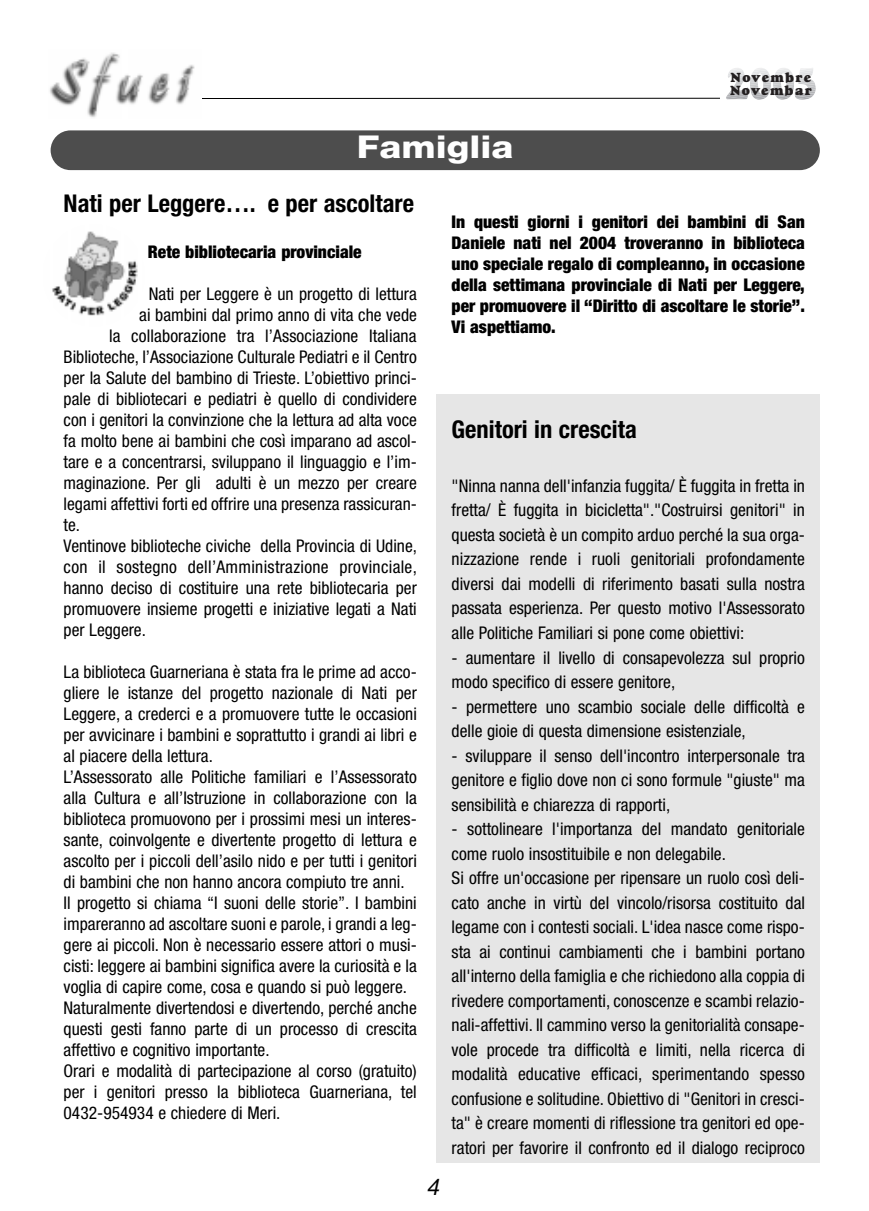
<style>
.page{position:relative;width:869px;height:1211px;background:#fff}
.page>*{position:absolute;margin:0;border:0;box-sizing:border-box;transform-origin:0 0}
.t1{font:800 31.5px "Helvetica Neue";color:#fff;scale:1.18 1}
.t2{font:700 condensed 24.5px "Helvetica Neue";color:#000}
.t3{font:italic 22.75px "Helvetica Neue";color:#000}
.t4{font:condensed 17.5px/24.5px "Helvetica Neue";color:#000}
.t5{font:900 condensed 17.5px/21px "Helvetica Neue";color:#000;text-align:justify}
.t6{font:13.47px/13.5px "Goudy Heavyface";letter-spacing:.1em;color:#231f20}
</style>
<div class="page">
<hr style="left:50px;top:98px;width:765px;height:1px;background:#000">
<img style="left:50px;top:52px;width:151px;height:66px">
<div style="left:720px;top:63px;width:99px;height:40px;background:#fff"></div>
<svg style="left:726px;top:68px;width:89px;height:32px"></svg>
<div style="left:437px;top:393px;width:382px;height:769px;background:#e6e6e6"></div>
<div style="left:51px;top:130px;width:768px;height:40px;background:#4d4d4d;border-radius:20px"></div>
<img style="left:43px;top:224px;width:102px;height:102px;border-radius:50%">
<p class="t6" style="left:730px;top:72px;width:83px">Novembre<br>Novembar</p>
<h1 class="t1" style="left:357px;top:135px;width:134px">Famiglia</h1>
<h2 class="t2" style="left:64px;top:195px;width:352px">Nati per Leggere…. e per ascoltare</h2>
<p class="t5" style="left:148px;top:243px;width:215px">Rete bibliotecaria provinciale</p>
<p class="t4" style="left:149px;top:283px;width:270px">Nati per Leggere è un progetto di lettura</p>
<p class="t4" style="left:139px;top:304px;width:279px">ai bambini dal primo anno di vita che vede</p>
<p class="t4" style="left:109px;top:325px;width:309px">la collaborazione tra l’Associazione Italiana</p>
<p class="t4" style="left:64px;top:346px;width:355px">Biblioteche, l’Associazione Culturale Pediatri e il Centro</p>
<p class="t4" style="left:64px;top:367px;width:355px">per la Salute del bambino di Trieste. L’obiettivo princi-</p>
<p class="t4" style="left:64px;top:388px;width:355px">pale di bibliotecari e pediatri è quello di condividere</p>
<p class="t4" style="left:64px;top:409px;width:355px">con i genitori la convinzione che la lettura ad alta voce</p>
<p class="t4" style="left:64px;top:430px;width:355px">fa molto bene ai bambini che così imparano ad ascol-</p>
<p class="t4" style="left:64px;top:451px;width:355px">tare e a concentrarsi, sviluppano il linguaggio e l’im-</p>
<p class="t4" style="left:64px;top:472px;width:355px">maginazione. Per gli adulti è un mezzo per creare</p>
<p class="t4" style="left:64px;top:493px;width:355px">legami affettivi forti ed offrire una presenza rassicuran-</p>
<p class="t4" style="left:64px;top:514px;width:18px">te.</p>
<p class="t4" style="left:64px;top:535px;width:355px">Ventinove biblioteche civiche della Provincia di Udine,</p>
<p class="t4" style="left:64px;top:556px;width:355px">con il sostegno dell’Amministrazione provinciale,</p>
<p class="t4" style="left:64px;top:577px;width:355px">hanno deciso di costituire una rete bibliotecaria per</p>
<p class="t4" style="left:64px;top:598px;width:355px">promuovere insieme progetti e iniziative legati a Nati</p>
<p class="t4" style="left:64px;top:619px;width:84px">per Leggere.</p>
<p class="t4" style="left:64px;top:663px;width:355px;line-height:21px">La biblioteca Guarneriana è stata fra le prime ad acco&shy;gliere le istanze del progetto nazionale di Nati per Leggere, a crederci e a promuovere tutte le occasioni per avvicinare i bambini e soprattutto i grandi ai libri e al piacere della lettura.<br>L’Assessorato alle Politiche familiari e l’Assessorato alla Cultura e all’Istruzione in collaborazione con la biblioteca promuovono per i prossimi mesi un interes&shy;sante, coinvolgente e divertente progetto di lettura e ascolto per i piccoli dell’asilo nido e per tutti i genitori di bambini che non hanno ancora compiuto tre anni.<br>Il progetto si chiama “I suoni delle storie”. I bambini impareranno ad ascoltare suoni e parole, i grandi a leg&shy;gere ai piccoli. Non è necessario essere attori o musi&shy;cisti: leggere ai bambini significa avere la curiosità e la voglia di capire come, cosa e quando si può leggere.<br>Naturalmente divertendosi e divertendo, perché anche questi gesti fanno parte di un processo di crescita affettivo e cognitivo importante.<br>Orari e modalità di partecipazione al corso (gratuito) per i genitori presso la biblioteca Guarneriana, tel 0432-954934 e chiedere di Meri.</p>
<p class="t5" style="left:451px;top:213px;width:355px">In questi giorni i genitori dei bambini di San Daniele nati nel 2004 troveranno in biblioteca uno speciale regalo di compleanno, in occasione della settimana provinciale di Nati per Leggere, per promuovere il “Diritto di ascoltare le storie”.<br>Vi aspettiamo.</p>
<h2 class="t2" style="left:451px;top:420px;width:187px">Genitori in crescita</h2>
<p class="t4" style="left:451px;top:475px;width:355px;text-align:justify">"Ninna nanna dell'infanzia fuggita/ È fuggita in fretta in fretta/ È fuggita in bicicletta"."Costruirsi genitori" in questa società è un compito arduo perché la sua orga&shy;nizzazione rende i ruoli genitoriali profondamente diversi dai modelli di riferimento basati sulla nostra passata esperienza. Per questo motivo l'Assessorato alle Politiche Familiari si pone come obiettivi:</p>
<p class="t4" style="left:451px;top:646px;width:355px">- aumentare il livello di consapevolezza sul proprio modo specifico di essere genitore,</p>
<p class="t4" style="left:451px;top:695px;width:355px">- permettere uno scambio sociale delle difficoltà e delle gioie di questa dimensione esistenziale,</p>
<p class="t4" style="left:451px;top:744px;width:355px;text-align:justify">- sviluppare il senso dell'incontro interpersonale tra genitore e figlio dove non ci sono formule "giuste" ma sensibilità e chiarezza di rapporti,</p>
<p class="t4" style="left:451px;top:818px;width:355px">- sottolineare l'importanza del mandato genitoriale come ruolo insostituibile e non delegabile.<br>Si offre un'occasione per ripensare un ruolo così deli&shy;cato anche in virtù del vincolo/risorsa costituito dal legame con i contesti sociali. L'idea nasce come rispo&shy;sta ai continui cambiamenti che i bambini portano all'interno della famiglia e che richiedono alla coppia di rivedere comportamenti, conoscenze e scambi relazio&shy;nali-affettivi. Il cammino verso la genitorialità consape&shy;vole procede tra difficoltà e limiti, nella ricerca di modalità educative efficaci, sperimentando spesso confusione e solitudine. Obiettivo di "Genitori in cresci&shy;ta" è creare momenti di riflessione tra genitori ed ope&shy;ratori per favorire il confronto ed il dialogo reciproco</p>
<h3 class="t3" style="left:428px;top:1179px;width:14px">4</h3>
</div>
